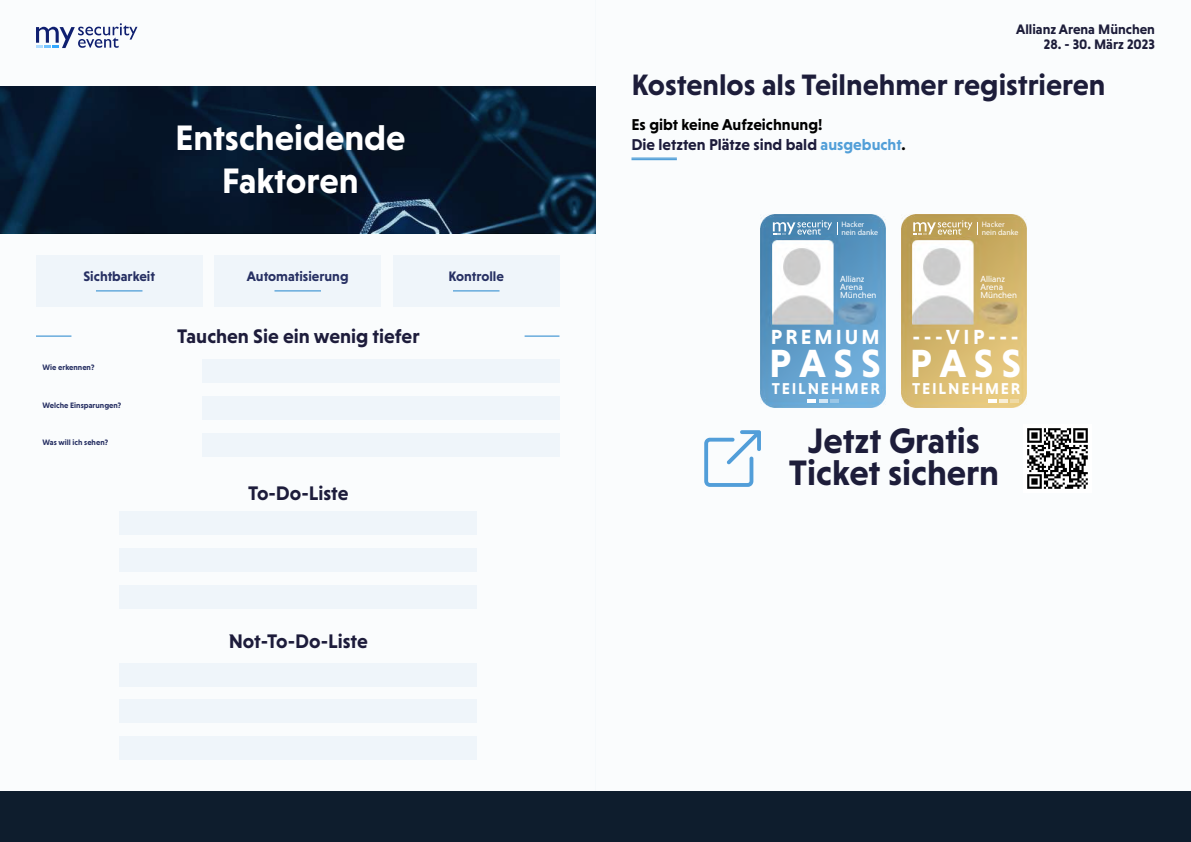
<style>
.page{position:relative;width:1191px;height:842px;background:#fff}
.page>*{position:absolute;margin:0;border:0;box-sizing:border-box;transform-origin:0 0}
.t1{font:700 40px "Niveau Grotesk";letter-spacing:.195em;color:#fff}
.t2{font:700 36px/32px "Niveau Grotesk";color:#1d1d3a;text-align:center}
.t3{font:700 36px/43.2px "Niveau Grotesk";color:#fff;text-align:center}
.t4{font:700 30px "Niveau Grotesk";color:#1d1d3a}
.t5{font:700 20.8px "Niveau Grotesk";letter-spacing:.145em;color:#fff}
.t6{font:700 20px "Niveau Grotesk";color:#1d1c3b}
.t7{font:700 16px/19.2px "Niveau Grotesk";color:#000}
.t8{font:700 16px "Niveau Grotesk";letter-spacing:.11em;color:#fff}
.t9{font:700 14px "Niveau Grotesk";color:#273063}
.t10{font:700 14px "Niveau Grotesk";color:#1d1d3a}
.t11{font:9px/8px "Niveau Grotesk";color:#fff}
.t12{font:700 8px "Niveau Grotesk";color:#273063}
.t13{font:7.9px/7.1px "Myriad Pro";color:#fff}
.s1{color:#1d1c3b}
.s2{color:#529fd8}
</style>
<div class="page">
<div style="left:0;top:0;width:595px;height:842px;background:#fafcfd"></div>
<div style="left:595px;top:0;width:596px;height:842px;background:#fafcfd"></div>
<div style="left:0;top:791px;width:595px;height:51px;background:#0e1d2d"></div>
<div style="left:595px;top:791px;width:596px;height:51px;background:#0e1d2d"></div>
<svg style="left:36px;top:23px;width:101px;height:25px"></svg>
<hr style="left:631px;top:157px;width:46px;height:2px;background:#529fd8">
<hr style="left:524px;top:335px;width:35px;height:2px;background:#529fd8">
<hr style="left:36px;top:335px;width:35px;height:2px;background:#529fd8">
<div style="left:36px;top:255px;width:166px;height:51px;background:#eff5fa"></div>
<div style="left:393px;top:255px;width:166px;height:51px;background:#eff5fa"></div>
<div style="left:214px;top:255px;width:167px;height:51px;background:#eff5fa"></div>
<hr style="left:96px;top:290px;width:46px;height:1px;background:#529fd8">
<hr style="left:453px;top:290px;width:46px;height:1px;background:#529fd8">
<hr style="left:274px;top:290px;width:47px;height:1px;background:#529fd8">
<svg style="left:0;top:86px;width:595px;height:147px;fill:#051428"></svg>
<div style="left:202px;top:359px;width:357px;height:24px;background:#eff5fa"></div>
<div style="left:202px;top:396px;width:357px;height:23px;background:#eff5fa"></div>
<div style="left:202px;top:433px;width:357px;height:23px;background:#eff5fa"></div>
<div style="left:119px;top:511px;width:357px;height:24px;background:#eff5fa"></div>
<div style="left:119px;top:548px;width:357px;height:24px;background:#eff5fa"></div>
<div style="left:119px;top:585px;width:357px;height:24px;background:#eff5fa"></div>
<div style="left:120px;top:663px;width:357px;height:24px;background:#eff5fa"></div>
<div style="left:120px;top:699px;width:357px;height:24px;background:#eff5fa"></div>
<div style="left:120px;top:736px;width:357px;height:24px;background:#eff5fa"></div>
<hr style="left:631px;top:159px;width:46px;height:1px;background:#529fd8">
<img style="left:1027px;top:428px;width:61px;height:61px">
<svg style="left:704px;top:430px;width:57px;height:57px"></svg>
<img style="left:760px;top:214px;width:126px;height:194px">
<svg style="left:773px;top:220px;width:64px;height:15px"></svg>
<svg style="left:807px;top:399px;width:32px;height:3px"></svg>
<img style="left:901px;top:214px;width:126px;height:194px">
<svg style="left:913px;top:220px;width:65px;height:15px"></svg>
<svg style="left:987px;top:399px;width:32px;height:3px"></svg>
<h2 class="t3" style="left:175px;top:116px;width:232px">Entscheidende<br>Faktoren</h2>
<p class="t9" style="left:83px;top:269px;width:73px">Sichtbarkeit</p>
<p class="t9" style="left:247px;top:269px;width:103px">Automatisierung</p>
<p class="t9" style="left:448px;top:269px;width:57px">Kontrolle</p>
<p class="t12" style="left:43px;top:362px;width:53px">Wie erkennen?</p>
<p class="t12" style="left:43px;top:401px;width:80px">Welche Einsparungen?</p>
<p class="t12" style="left:43px;top:438px;width:67px">Was will ich sehen?</p>
<p class="t6" style="left:177px;top:325px;width:244px">Tauchen Sie ein wenig tiefer</p>
<p class="t6" style="left:248px;top:482px;width:102px">To-Do-Liste</p>
<p class="t6" style="left:229px;top:629px;width:140px">Not-To-Do-Liste</p>
<p class="t10" style="left:1016px;top:21px;width:140px">Allianz Arena München</p>
<p class="t10" style="left:1044px;top:36px;width:113px">28. - 30. März 2023</p>
<h3 class="t4" style="left:631px;top:68px;width:475px">Kostenlos als Teilnehmer registrieren</h3>
<p class="t7" style="left:631px;top:115px;width:276px">Es gibt keine Aufzeichnung!<br><span class="s1">Die letzten Plätze sind bald</span> <span class="s2">ausgebucht</span>.</p>
<p class="t13" style="left:841px;top:221px;width:38px">Hacker nein danke</p>
<p class="t13" style="left:981px;top:221px;width:38px">Hacker nein danke</p>
<p class="t11" style="left:840px;top:275px;width:38px">Allianz<br>Arena<br>München</p>
<h3 class="t5" style="left:771px;top:325px;width:110px">PREMIUM</h3>
<p class="t8" style="left:771px;top:379px;width:110px">TEILNEHMER</p>
<h1 class="t1" style="left:769px;top:341px;width:113px">PASS</h1>
<p class="t11" style="left:980px;top:275px;width:38px">Allianz<br>Arena<br>München</p>
<h3 class="t5" style="left:912px;top:325px;width:107px">---VIP---</h3>
<p class="t8" style="left:912px;top:379px;width:110px">TEILNEHMER</p>
<h1 class="t1" style="left:909px;top:341px;width:113px">PASS</h1>
<h2 class="t2" style="left:789px;top:425px;width:212px">Jetzt Gratis<br>Ticket sichern</h2>
</div>
